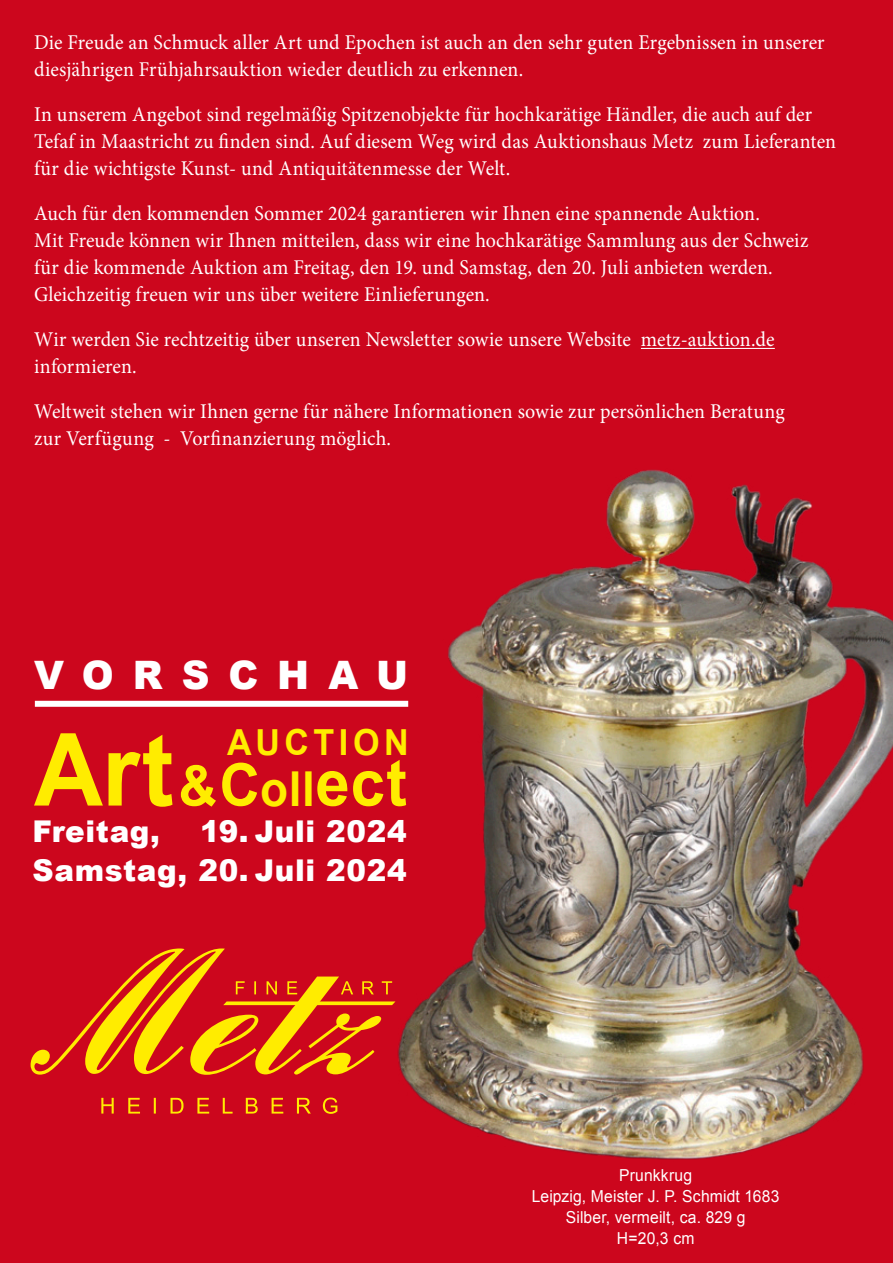
<style>
.page{position:relative;width:893px;height:1263px;background:#cc061d}
.page>*{position:absolute;margin:0;border:0;box-sizing:border-box;transform-origin:0 0}
.t1{font:700 100.95px "Arial";color:#ffec00;scale:.95 1}
.t2{font:900 39.15px "Arial";letter-spacing:.48em;color:#fff}
.t3{font:700 35.85px "Arial";letter-spacing:.13em;color:#ffec00;scale:.95 1}
.t4{font:900 30px/39px "Arial";letter-spacing:.02em;color:#fff;text-align:right}
.t5{font:21px/27px "Minion Pro";letter-spacing:.005em;color:#fff;scale:.95 1}
.t6{font:16.5px/21px "Arial";letter-spacing:.01em;color:#fff;text-align:center;scale:.95 1}
.s1{font-size:55.95px}
.s2{font-size:58.95px}
.s3{font-size:48.15px}
.s4{font-size:65.25px}
</style>
<div class="page">
<svg style="left:31px;top:948px;width:333px;height:127px"></svg>
<svg style="left:101px;top:1097px;width:236px;height:17px"></svg>
<hr style="left:641px;top:348px;width:134px;height:1px;background:#fff">
<img style="left:364px;top:470px;width:529px;height:690px">
<div style="left:35px;top:701px;width:373px;height:6px;background:#fff"></div>
<p class="t5" style="left:34px;top:29px;width:834px">Die Freude an Schmuck aller Art und Epochen ist auch an den sehr guten Ergebnissen in unserer diesjährigen Frühjahrsauktion wieder deutlich zu erkennen.</p>
<p class="t5" style="left:34px;top:101px;width:846px">In unserem Angebot sind regelmäßig Spitzenobjekte für hochkarätige Händler, die auch auf der<br>Tefaf in Maastricht zu finden sind. Auf diesem Weg wird das Auktionshaus Metz zum Lieferanten für die wichtigste Kunst- und Antiquitätenmesse der Welt.</p>
<p class="t5" style="left:34px;top:200px;width:817px">Auch für den kommenden Sommer 2024 garantieren wir Ihnen eine spannende Auktion.<br>Mit Freude können wir Ihnen mitteilen, dass wir eine hochkarätige Sammlung aus der Schweiz für die kommende Auktion am Freitag, den 19. und Samstag, den 20. Juli anbieten werden.<br>Gleichzeitig freuen wir uns über weitere Einlieferungen.</p>
<p class="t5" style="left:34px;top:326px;width:781px">Wir werden Sie rechtzeitig über unseren Newsletter sowie unsere Website metz-auktion.de informieren.</p>
<p class="t5" style="left:34px;top:398px;width:792px">Weltweit stehen wir Ihnen gerne für nähere Informationen sowie zur persönlichen Beratung zur Verfügung - Vorfinanzierung möglich.</p>
<h2 class="t2" style="left:34px;top:647px;width:141px">Vorsc</h2>
<h2 class="t2" style="left:277px;top:647px;width:133px">hau</h2>
<h3 class="t3" style="left:227px;top:719px;width:193px">AUCTION</h3>
<h1 class="t1" style="left:34px;top:703px;width:394px">Art<span class="s1">&amp;</span><span class="s2">C</span><span class="s3">oll</span><span class="s4">ect</span></h1>
<h3 class="t4" style="left:33px;top:811px;width:376px">19. Juli 2024<br>Samstag, 20. Juli 2024</h3>
<h3 class="t4" style="left:33px;top:811px;width:129px">Freitag,</h3>
<p class="t6" style="left:532px;top:1165px;width:262px">Prunkkrug<br>Leipzig, Meister J. P. Schmidt 1683<br>Silber, vermeilt, ca. 829 g<br>H=20,3 cm</p>
</div>
